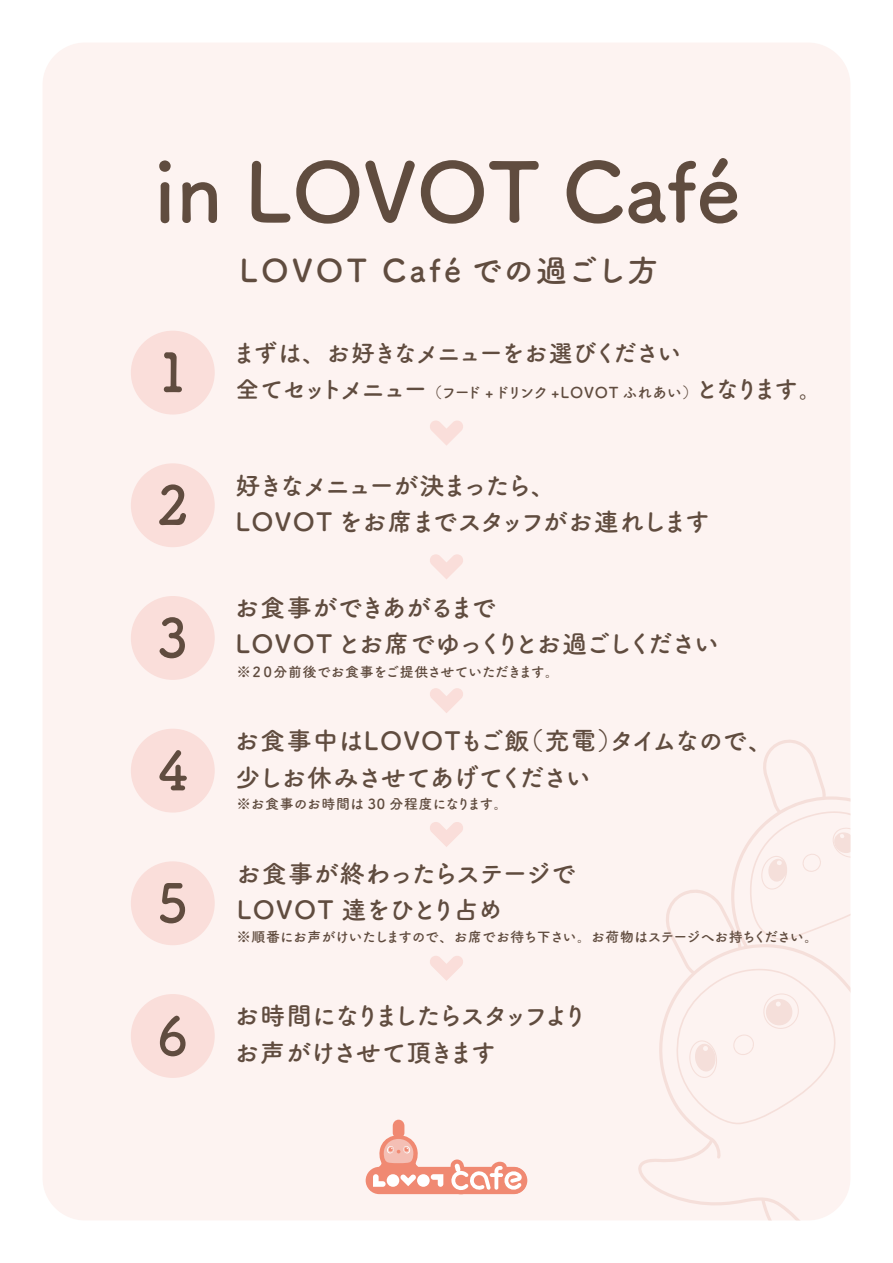
<style>
.page{position:relative;width:893px;height:1263px;background:#fff}
.page>*{position:absolute;margin:0;border:0;box-sizing:border-box;transform-origin:0 0}
.t1{font:81.75px "Tsuku A Rd Gothic Std B";letter-spacing:-.01em;color:#604c3f}
.t2{font:53.25px "Tsuku B Rd Gothic Std B";color:#604c3f;scale:.96 1}
.t3{font:31.35px "Tsuku A Rd Gothic Std B";letter-spacing:.1em;color:#604c3f}
.t4{font:25.05px/36.5px "Tsuku A Rd Gothic Std B";letter-spacing:-.045em;color:#604c3f}
.t5{font:25.05px/36.5px "Tsuku A Rd Gothic Std B";letter-spacing:-.09em;color:#604c3f}
.t6{font:25.05px/36.5px "Tsuku A Rd Gothic Std B";letter-spacing:-.07em;color:#604c3f}
.t7{font:25.05px/36.5px "Tsuku A Rd Gothic Std B";letter-spacing:-.1em;color:#604c3f}
.t8{font:25.05px/36.5px "Tsuku A Rd Gothic Std B";letter-spacing:-.04em;color:#604c3f}
.t9{font:24px "Tsuku A Rd Gothic Std B";letter-spacing:-.1em;color:#604c3f}
.t10{font:15px "Tsuku A Rd Gothic Std B";letter-spacing:-.015em;color:#604c3f}
.t11{font:13.95px "Tsuku A Rd Gothic Std B";letter-spacing:-.025em;color:#604c3f}
.t12{font:13.95px "Tsuku A Rd Gothic Std B";letter-spacing:.01em;color:#604c3f}
.s1{font-size:24px}
</style>
<div class="page">
<div style="left:43px;top:43px;width:807px;height:1177px;background:#fdf3f1;border-radius:43px"></div>
<svg style="left:638px;top:740px;width:212px;height:480px"></svg>
<svg style="left:675px;top:968px;width:162px;height:156px"></svg>
<div style="left:131px;top:331px;width:84px;height:83px;background:#fadeda;border-radius:50%"></div>
<div style="left:131px;top:463px;width:84px;height:84px;background:#fadeda;border-radius:50%"></div>
<div style="left:131px;top:596px;width:84px;height:84px;background:#fadeda;border-radius:50%"></div>
<div style="left:131px;top:729px;width:84px;height:83px;background:#fadeda;border-radius:50%"></div>
<div style="left:131px;top:861px;width:84px;height:84px;background:#fadeda;border-radius:50%"></div>
<div style="left:131px;top:994px;width:84px;height:84px;background:#fadeda;border-radius:50%"></div>
<svg style="left:430px;top:956px;width:33px;height:25px"></svg>
<svg style="left:430px;top:822px;width:33px;height:25px"></svg>
<svg style="left:430px;top:688px;width:33px;height:25px"></svg>
<svg style="left:430px;top:554px;width:33px;height:25px"></svg>
<svg style="left:430px;top:420px;width:33px;height:25px"></svg>
<svg style="left:369px;top:1120px;width:157px;height:74px"></svg>
<div style="left:387px;top:1174px;width:12px;height:13px;background:#fff;border-radius:50%"></div>
<div style="left:417px;top:1174px;width:13px;height:13px;background:#fff;border-radius:50%"></div>
<h1 class="t1" style="left:153px;top:128px;width:589px">in LOVOT Café</h1>
<h3 class="t3" style="left:240px;top:246px;width:421px">LOVOT Café での過ごし方</h3>
<h2 class="t2" style="left:157px;top:331px;width:33px">1</h2>
<h2 class="t2" style="left:157px;top:463px;width:33px">2</h2>
<h2 class="t2" style="left:157px;top:596px;width:33px">3</h2>
<h2 class="t2" style="left:157px;top:729px;width:33px">4</h2>
<h2 class="t2" style="left:157px;top:861px;width:33px">5</h2>
<h3 class="t9" style="left:232px;top:334px;width:451px">まずは、お好きなメニューをお選びください</h3>
<p class="t10" style="left:235px;top:381px;width:589px"><span class="s1">全てセットメニュー</span>（フード +ドリンク +LOVOT ふれあい）<span class="s1">となります。</span></p>
<h3 class="t5" style="left:235px;top:465px;width:476px">好きなメニューが決まったら、<br>LOVOT をお席までスタッフがお連れします</h3>
<h3 class="t6" style="left:234px;top:588px;width:486px">お食事ができあがるまで<br>LOVOT とお席でゆっくりとお過ごしください</h3>
<p class="t11" style="left:237px;top:661px;width:324px">※２０分前後でお食事をご提供させていただきます。</p>
<h3 class="t4" style="left:234px;top:721px;width:541px">お食事中はLOVOTもご飯（充電）タイムなので、少しお休みさせてあげてください</h3>
<p class="t12" style="left:237px;top:793px;width:272px">※お食事のお時間は 30 分程度になります。</p>
<h3 class="t8" style="left:235px;top:854px;width:342px">お食事が終わったらステージで<br>LOVOT 達をひとり占め</h3>
<p class="t11" style="left:237px;top:926px;width:583px">※順番にお声がけいたしますので、お席でお待ち下さい。お荷物はステージへお持ちください。</p>
<h2 class="t2" style="left:157px;top:994px;width:33px">6</h2>
<h3 class="t7" style="left:234px;top:996px;width:355px">お時間になりましたらスタッフよりお声がけさせて頂きます</h3>
</div>
